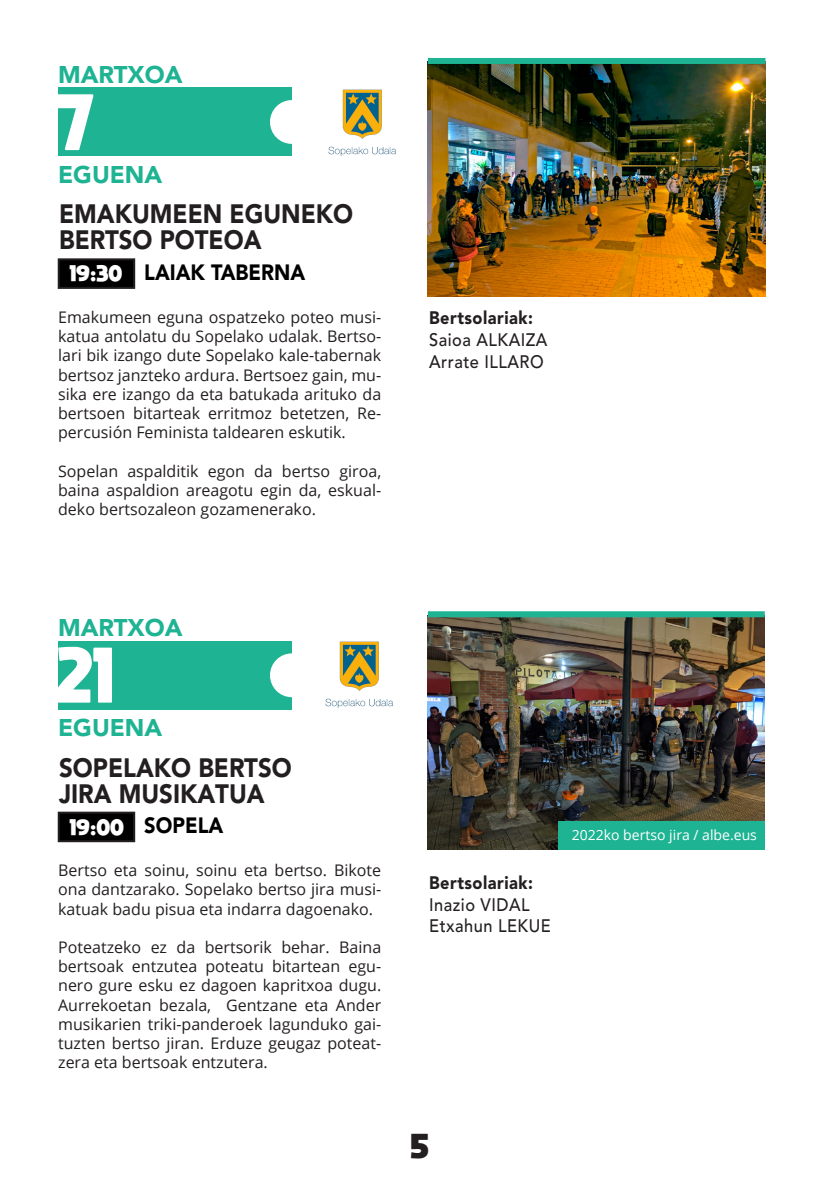
<style>
.page{position:relative;width:840px;height:1191px;background:#fff}
.page>*{position:absolute;margin:0;border:0;box-sizing:border-box;transform-origin:0 0}
.ZENBAKI{font:800 55px "moon get";color:#fff;scale:.91 1}
.IZENBURUA{font:900 26.4px/26px "Avenir";color:#231f20;scale:.91 1}
.HILABETEA{font:900 24px "Avenir";color:#1eb393}
.t1{font:800 24px "moon get";color:#231f20}
.LEKUA{font:900 22px "Avenir";color:#000;scale:.91 1}
.t2{font:500 18px "Avenir";letter-spacing:.03em;color:#231f20;scale:.91 1}
.t3{font:900 18px "Avenir";letter-spacing:.03em;color:#231f20;scale:.91 1}
.t4{font:16px/19.2px "Open Sans";color:#231f20;text-align:justify}
.ORDUA{font:800 16px "moon get";color:#fff}
.t5{font:14px "Open Sans";color:#fff}
</style>
<div class="page">
<div style="left:59px;top:259px;width:75px;height:29px;background:#000"></div>
<div style="left:58px;top:258px;width:77px;height:31px;border:2px solid #231f20"></div>
<div style="left:59px;top:812px;width:75px;height:29px;background:#000"></div>
<div style="left:58px;top:811px;width:77px;height:31px;border:2px solid #231f20"></div>
<div style="left:58px;top:88px;width:234px;height:68px;background:#1eb393"></div>
<div style="left:270px;top:100px;width:43px;height:44px;background:#fff;border-radius:50%"></div>
<div style="left:58px;top:641px;width:234px;height:68px;background:#1eb393"></div>
<div style="left:270px;top:653px;width:43px;height:44px;background:#fff;border-radius:50%"></div>
<img style="left:427px;top:64px;width:338px;height:232px">
<img style="left:427px;top:617px;width:336px;height:232px">
<div style="left:427px;top:58px;width:338px;height:6px;background:#1eb393"></div>
<div style="left:427px;top:611px;width:337px;height:6px;background:#1eb393"></div>
<div style="left:558px;top:821px;width:206px;height:28px;background:#1eb393"></div>
<img style="left:328px;top:89px;width:68px;height:67px">
<img style="left:325px;top:641px;width:68px;height:67px">
<p class="HILABETEA" style="left:58px;top:57px;width:126px">MARTXOA</p>
<p class="ZENBAKI" style="left:57px;top:87px;width:43px">7</p>
<p class="HILABETEA" style="left:58px;top:157px;width:106px">EGUENA</p>
<p class="IZENBURUA" style="left:59px;top:202px;width:324px">EMAKUMEEN EGUNEKO<br>BERTSO POTEOA</p>
<p class="ORDUA" style="left:70px;top:263px;width:54px">19:30</p>
<p class="LEKUA" style="left:144px;top:256px;width:178px">LAIAK TABERNA</p>
<p class="t4" style="left:58px;top:307px;width:324px">Emakumeen eguna ospatzeko poteo musi&shy;katua antolatu du Sopelako udalak. Bertso&shy;lari bik izango dute Sopelako kale-tabernak bertsoz janzteko ardura. Bertsoez gain, mu&shy;sika ere izango da eta batukada arituko da bertsoen bitarteak erritmoz betetzen, Re&shy;percusión Feminista taldearen eskutik.</p>
<p class="t4" style="left:58px;top:461px;width:324px">Sopelan aspalditik egon da bertso giroa, baina aspaldion areagotu egin da, eskual&shy;deko bertsozaleon gozamenerako.</p>
<p class="t3" style="left:429px;top:305px;width:115px">Bertsolariak:</p>
<p class="t2" style="left:429px;top:326px;width:131px">Saioa ALKAIZA</p>
<p class="t2" style="left:429px;top:348px;width:127px">Arrate ILLARO</p>
<p class="HILABETEA" style="left:58px;top:610px;width:126px">MARTXOA</p>
<p class="ZENBAKI" style="left:57px;top:640px;width:64px">21</p>
<p class="HILABETEA" style="left:58px;top:710px;width:106px">EGUENA</p>
<p class="IZENBURUA" style="left:59px;top:755px;width:257px">SOPELAKO BERTSO<br>JIRA MUSIKATUA</p>
<p class="ORDUA" style="left:70px;top:816px;width:55px">19:00</p>
<p class="LEKUA" style="left:144px;top:809px;width:88px">SOPELA</p>
<p class="t4" style="left:58px;top:860px;width:324px">Bertso eta soinu, soinu eta bertso. Bikote ona dantzarako. Sopelako bertso jira musi&shy;katuak badu pisua eta indarra dagoenako.</p>
<p class="t4" style="left:58px;top:937px;width:324px">Poteatzeko ez da bertsorik behar. Baina bertsoak entzutea poteatu bitartean egu&shy;nero gure esku ez dagoen kapritxoa dugu.<br>Aurrekoetan bezala, Gentzane eta Ander musikarien triki-panderoek lagunduko gai&shy;tuzten bertso jiran. Erduze geugaz poteat&shy;zera eta bertsoak entzutera.</p>
<p class="t3" style="left:429px;top:869px;width:115px">Bertsolariak:</p>
<p class="t2" style="left:429px;top:891px;width:112px">Inazio VIDAL</p>
<p class="t2" style="left:429px;top:913px;width:135px">Etxahun LEKUE</p>
<p class="t5" style="left:571px;top:825px;width:186px">2022ko bertso jira / albe.eus</p>
<h3 class="t1" style="left:411px;top:1131px;width:19px">5</h3>
</div>
